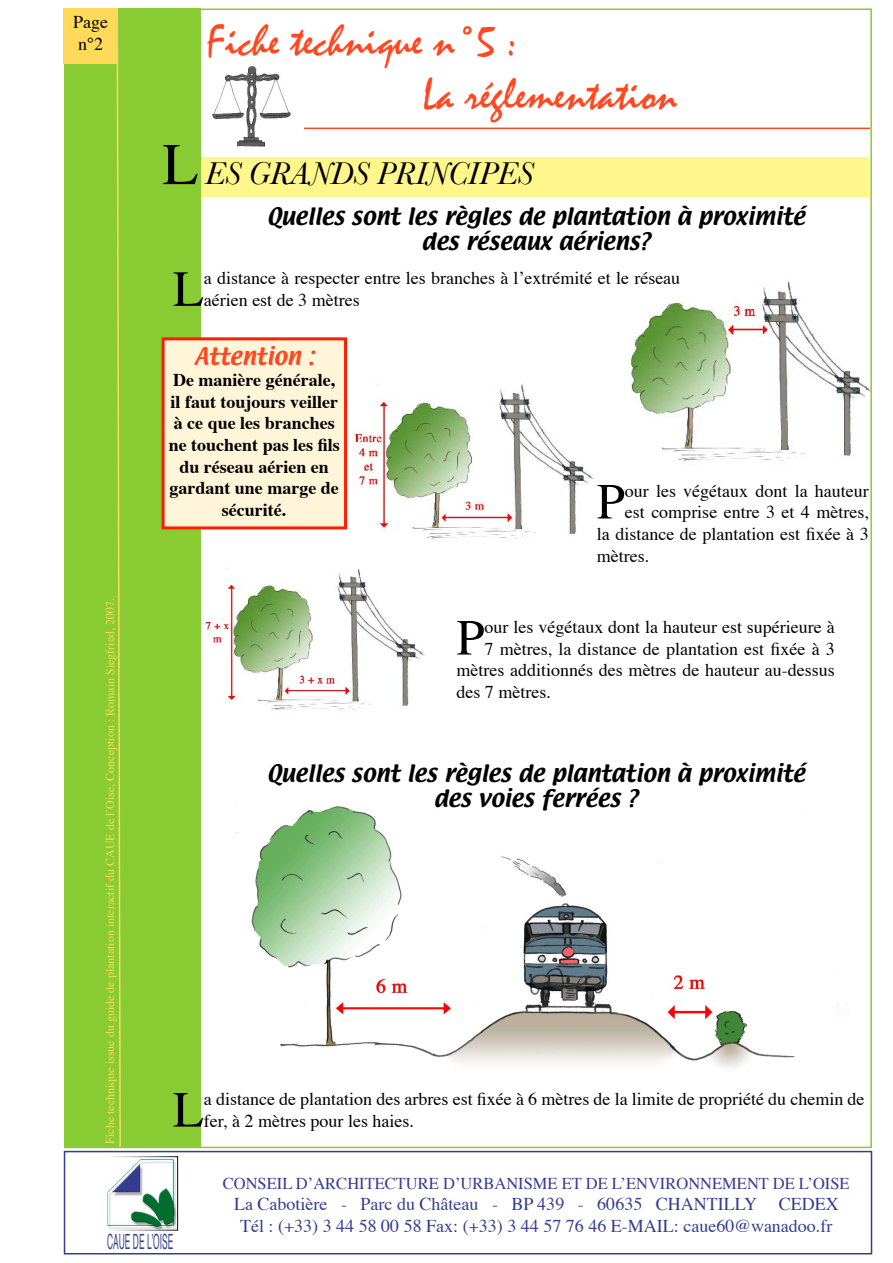
<style>
.page{position:relative;width:893px;height:1263px;background:#fff}
.page>*{position:absolute;margin:0;border:0;box-sizing:border-box;transform-origin:0 0}
.t1{font:59.1px "Times";color:#000}
.t2{font:50.55px "Times";color:#000}
.t3{font:45px "Mistral";color:#ff4720}
.t4{font:italic 33px "Baskerville";color:#000}
.t5{font:21px/25.2px "Textile";color:#000;text-align:center}
.Normal_e{font:21px "Helvetica";color:#3a3f8e;scale:.4 1}
.t6{font:21px "Textile";color:#ff4720}
.t7{font:18px/21.6px "Times";color:#000}
.t8{font:700 18px/21.6px "Times";color:#000;text-align:center}
.t9{font:18px "Times";color:#353d92}
.t10{font:16.5px "Times";color:#353d92}
.t11{font:12px "Times";color:#ffd95a}
</style>
<div class="page">
<img style="left:237px;top:792px;width:558px;height:318px">
<img style="left:204px;top:568px;width:220px;height:142px">
<img style="left:354px;top:384px;width:240px;height:155px">
<img style="left:622px;top:281px;width:247px;height:180px">
<div style="left:153px;top:157px;width:716px;height:39px;background:#fff68c"></div>
<div style="left:65px;top:9px;width:136px;height:1139px;background:#89cb32"></div>
<img style="left:108px;top:1159px;width:68px;height:69px">
<div style="left:106px;top:1157px;width:72px;height:73px;border:1px solid #fff"></div>
<div style="left:64px;top:1151px;width:808px;height:103px;border:2px solid #353d92"></div>
<hr style="left:218px;top:128px;width:652px;height:1px;background:#ff4720">
<img style="left:212px;top:66px;width:91px;height:81px">
<div style="left:163px;top:339px;width:183px;height:189px;background:#fff6d9"></div>
<div style="left:162px;top:337px;width:185px;height:192px;border:3px solid #ff1d00"></div>
<div style="left:64px;top:9px;width:53px;height:55px;background:#ffd95a"></div>
<svg style="left:116px;top:8px;width:6px;height:1139px"></svg>
<p class="t7" style="left:73px;top:12px;width:36px">Page</p>
<p class="t7" style="left:78px;top:34px;width:27px">n°2</p>
<p class="t11" style="left:102px;top:1143px;width:547px;rotate:-90deg">Fiche technique issue du guide de plantation interactif du CAUE de lʼOise, Conception : Romain Siegfried, 2007.</p>
<p class="t3" style="left:207px;top:16px;width:311px">Fiche technique n°5 :</p>
<p class="t3" style="left:423px;top:70px;width:256px">La réglementation</p>
<p class="t1" style="left:162px;top:127px;width:38px">L</p>
<p class="t4" style="left:205px;top:154px;width:330px">ES GRANDS PRINCIPES</p>
<p class="t5" style="left:267px;top:205px;width:539px">Quelles sont les règles de plantation à proximité des réseaux aériens?</p>
<p class="t2" style="left:173px;top:257px;width:32px">L</p>
<p class="t7" style="left:204px;top:268px;width:478px">a distance à respecter entre les branches à lʼextrémité et le réseau aérien est de 3 mètres</p>
<p class="t6" style="left:195px;top:341px;width:121px">Attention :</p>
<p class="t8" style="left:169px;top:370px;width:173px">De manière générale, il faut toujours veiller à ce que les branches ne touchent pas les fils du réseau aérien en gardant une marge de sécurité.</p>
<p class="t2" style="left:597px;top:469px;width:30px">P</p>
<p class="t7" style="left:625px;top:481px;width:245px">our les végétaux dont la hauteur</p>
<p class="t7" style="left:625px;top:503px;width:245px">est comprise entre 3 et 4 mètres,</p>
<p class="t7" style="left:597px;top:524px;width:274px">la distance de plantation est fixée à 3</p>
<p class="t7" style="left:597px;top:546px;width:54px">mètres.</p>
<p class="t2" style="left:456px;top:606px;width:30px">P</p>
<p class="t7" style="left:485px;top:617px;width:352px">our les végétaux dont la hauteur est supérieure à</p>
<p class="t7" style="left:485px;top:639px;width:352px">7 mètres, la distance de plantation est fixée à 3</p>
<p class="t7" style="left:456px;top:660px;width:380px">mètres additionnés des mètres de hauteur au-dessus</p>
<p class="t7" style="left:456px;top:682px;width:96px">des 7 mètres.</p>
<p class="t5" style="left:267px;top:762px;width:539px">Quelles sont les règles de plantation à proximité des voies ferrées ?</p>
<p class="t2" style="left:173px;top:1078px;width:32px">L</p>
<p class="t7" style="left:204px;top:1089px;width:662px">a distance de plantation des arbres est fixée à 6 mètres de la limite de propriété du chemin de fer, à 2 mètres pour les haies.</p>
<p class="Normal_e" style="left:107px;top:1227px;width:167px">CAUE DE LʼOISE</p>
<p class="t10" style="left:223px;top:1172px;width:628px">CONSEIL DʼARCHITECTURE DʼURBANISME ET DE LʼENVIRONNEMENT DE LʼOISE</p>
<p class="t9" style="left:234px;top:1193px;width:606px">La Cabotière - Parc du Château - BP 439 - 60635 CHANTILLY CEDEX</p>
<p class="t9" style="left:240px;top:1214px;width:594px">Tél : (+33) 3 44 58 00 58 Fax: (+33) 3 44 57 76 46 E-MAIL: caue60@wanadoo.fr</p>
</div>
